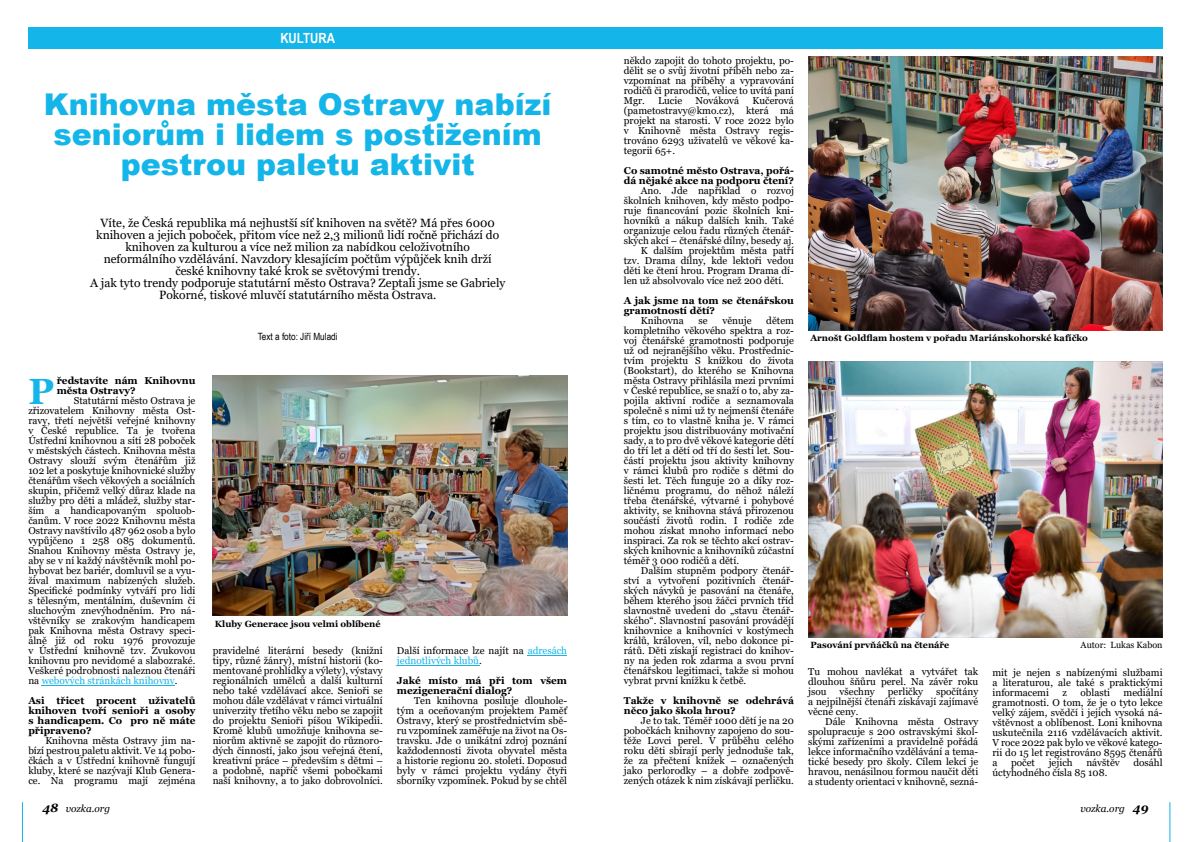
<style>
.page{position:relative;width:1191px;height:842px;background:#fff}
.page>*{position:absolute;margin:0;border:0;box-sizing:border-box;transform-origin:0 0}
.t1{font:700 36.5px "Georgia";color:#14b5e8}
.t2{font:900 30px/30px "Arial";color:#14b5e8;text-align:center}
.t3{font:700 14px "Arial Narrow";color:#fff}
.t4{font:12px/12px "Georgia";color:#000;text-align:center}
.t5{font:10px/10px "Georgia";color:#000;text-align:justify}
.t6{font:700 10px/10px "Georgia";color:#000}
.t7{font:italic 10px "Georgia";color:#000}
.t8{font:10px "Arial Narrow";color:#000}
.t9{font:700 9px "Georgia";color:#000}
.t10{font:9px "Georgia";color:#000}
.s1{color:#14b5e8}
.s2{font-weight:700;font-size:12px}
</style>
<div class="page">
<hr style="left:22px;top:802px;width:1px;height:40px;background:#13b5e8">
<hr style="left:1169px;top:802px;width:1px;height:40px;background:#13b5e8">
<div style="left:28px;top:27px;width:567px;height:22px;background:#14b5e8"></div>
<div style="left:595px;top:27px;width:567px;height:22px;background:#14b5e8"></div>
<hr style="left:42px;top:685px;width:133px;height:1px;background:#14b5e8">
<hr style="left:527px;top:655px;width:40px;height:1px;background:#14b5e8">
<hr style="left:397px;top:665px;width:82px;height:1px;background:#14b5e8">
<img style="left:213px;top:375px;width:354px;height:240px">
<img style="left:808px;top:57px;width:354px;height:273px">
<img style="left:808px;top:362px;width:354px;height:275px">
<h3 class="t3" style="left:280px;top:28px;width:56px">KULTURA</h3>
<h2 class="t2" style="left:44px;top:88px;width:509px">Knihovna města Ostravy nabízí seniorům i lidem s postižením pestrou paletu aktivit</h2>
<p class="t4" style="left:90px;top:217px;width:417px">Víte, že Česká republika má nejhustší síť knihoven na světě? Má přes 6000 knihoven a jejich poboček, přitom více než 2,3 milionů lidí ročně přichází do knihoven za kulturou a více než milion za nabídkou celoživotního neformálního vzdělávání. Navzdory klesajícím počtům výpůjček knih drží české knihovny také krok se světovými trendy.<br>A jak tyto trendy podporuje statutární město Ostrava? Zeptali jsme se Gabriely Pokorné, tiskové mluvčí statutárního města Ostrava.</p>
<h1 class="t1" style="left:28px;top:368px;width:27px">P</h1>
<p class="t6" style="left:57px;top:376px;width:140px">ředstavíte nám Knihovnu města Ostravy?</p>
<p class="t5" style="left:28px;top:396px;width:169px;text-indent:45px">Statutární město Ostrava je zřizovatelem Knihovny města Ost&shy;ravy, třetí největší veřejné knihovny v České republice. Ta je tvořena Ústřední knihovnou a sítí 28 poboček v městských částech. Knihovna města Ostravy slouží svým čtenářům již 102 let a poskytuje knihovnické služby čtenářům všech věkových a sociálních skupin, přičemž velký důraz klade na služby pro děti a mládež, služby star&shy;ším a handicapovaným spoluob&shy;čanům. V roce 2022 Knihovnu města Ostravy navštívilo 487 962 osob a bylo vypůjčeno 1 258 085 dokumentů.<br>Snahou Knihovny města Ostravy je, aby se v ní každý návštěvník mohl po&shy;hybovat bez bariér, domluvil se a vyu&shy;žíval maximum nabízených služeb.<br>Specifické podmínky vytváří pro lidi s tělesným, mentálním, duševním či sluchovým znevýhodněním. Pro ná&shy;vštěvníky se zrakovým handicapem pak Knihovna města Ostravy speci&shy;álně již od roku 1976 provozuje v Ústřední knihovně tzv. Zvukovou knihovnu pro nevidomé a slabozraké.<br>Veškeré podrobnosti naleznou čtenáři na <span class="s1">webových stránkách knihovny</span>.</p>
<p class="t6" style="left:28px;top:696px;width:169px;text-align:justify">Asi třicet procent uživatelů knihoven tvoří senioři a osoby s handicapem. Co pro ně máte připraveno?</p>
<p class="t5" style="left:28px;top:736px;width:169px;text-indent:17px">Knihovna města Ostravy jim na&shy;bízí pestrou paletu aktivit. Ve 14 pobo&shy;čkách a v Ústřední knihovně fungují kluby, které se nazývají Klub Genera&shy;ce. Na programu mají zejména</p>
<p class="t8" style="left:258px;top:330px;width:81px">Text a foto: Jiří Muladi</p>
<p class="t9" style="left:215px;top:618px;width:167px">Kluby Generace jsou velmi oblíbené</p>
<p class="t5" style="left:213px;top:646px;width:172px">pravidelné literární besedy (knižní tipy, různé žánry), místní historii (ko&shy;mentované prohlídky a výlety), výstavy regionálních umělců a další kulturní nebo také vzdělávací akce. Senioři se mohou dále vzdělávat v rámci virtuální univerzity třetího věku nebo se zapojit do projektu Senioři píšou Wikipedii.<br>Kromě klubů umožňuje knihovna se&shy;niorům aktivně se zapojit do různoro&shy;dých činností, jako jsou veřejná čtení, kreativní práce – především s dětmi – a podobně, napříč všemi pobočkami naší knihovny, a to jako dobrovolníci.</p>
<p class="t5" style="left:397px;top:646px;width:172px">Další informace lze najít na <span class="s1">adresách jednotlivých klubů</span>.</p>
<p class="t6" style="left:397px;top:676px;width:172px">Jaké místo má při tom všem mezigenerační dialog?</p>
<p class="t5" style="left:397px;top:696px;width:172px;text-indent:17px">Ten knihovna posiluje dlouhole&shy;tým a oceňovaným projektem Paměť Ostravy, který se prostřednictvím sbě&shy;ru vzpomínek zaměřuje na život na Os&shy;travsku. Jde o unikátní zdroj poznání každodennosti života obyvatel města a historie regionu 20. století. Doposud byly v rámci projektu vydány čtyři sborníky vzpomínek. Pokud by se chtěl</p>
<p class="t5" style="left:624px;top:56px;width:172px">někdo zapojit do tohoto projektu, po&shy;dělit se o svůj životní příběh nebo za&shy;vzpomínat na příběhy a vypravování rodičů či prarodičů, velice to uvítá paní Mgr.</p>
<p class="t5" style="left:658px;top:96px;width:26px">Lucie</p>
<p class="t5" style="left:695px;top:96px;width:45px">Nováková</p>
<p class="t5" style="left:624px;top:96px;width:172px;text-indent:129px">Kučerová (pametostravy@kmo.cz), která má projekt na starosti. V roce 2022 bylo v Knihovně města Ostravy regis&shy;trováno 6293 uživatelů ve věkové ka&shy;tegorii 65+.</p>
<p class="t6" style="left:624px;top:166px;width:172px">Co samotné město Ostrava, pořá&shy;dá nějaké akce na podporu čtení?</p>
<p class="t5" style="left:641px;top:186px;width:155px">Ano. Jde například o rozvoj</p>
<p class="t5" style="left:624px;top:196px;width:172px">školních knihoven, kdy město podpo-</p>
<p class="t5" style="left:624px;top:206px;width:172px">ruje financování pozic školních kni-</p>
<p class="t5" style="left:624px;top:216px;width:172px">hovníků a nákup dalších knih. Také</p>
<p class="t5" style="left:624px;top:226px;width:172px">organizuje celou řadu různých čtenář-</p>
<p class="t5" style="left:624px;top:236px;width:172px">ských akcí – čtenářské dílny, besedy aj.</p>
<p class="t5" style="left:641px;top:246px;width:155px">K dalším projektům města patří</p>
<p class="t5" style="left:624px;top:256px;width:172px">tzv. Drama dílny, kde lektoři vedou</p>
<p class="t5" style="left:624px;top:266px;width:172px">děti ke čtení hrou. Program Drama dí-</p>
<p class="t5" style="left:624px;top:276px;width:162px">len už absolvovalo více než 200 dětí.</p>
<p class="t6" style="left:624px;top:296px;width:172px">A jak jsme na tom se čtenářskou gramotností dětí?</p>
<p class="t5" style="left:641px;top:316px;width:44px">Knihovna</p>
<p class="t5" style="left:698px;top:316px;width:11px">se</p>
<p class="t5" style="left:722px;top:316px;width:31px">věnuje</p>
<p class="t5" style="left:624px;top:316px;width:172px;text-indent:142px">dětem kompletního věkového spektra a roz&shy;voj čtenářské gramotnosti podporuje už od nejranějšího věku. Prostřednic&shy;tvím projektu S knížkou do života (Bookstart), do kterého se Knihovna města Ostravy přihlásila mezi prvními v České republice, se snaží o to, aby za&shy;pojila aktivní rodiče a seznamovala společně s nimi už ty nejmenší čtenáře s tím, co to vlastně kniha je. V rámci projektu jsou distribuovány motivační sady, a to pro dvě věkové kategorie dětí do tří let a dětí od tří do šesti let. Sou&shy;částí projektu jsou aktivity knihovny v rámci klubů pro rodiče s dětmi do šesti let. Těch funguje 20 a díky roz&shy;ličnému programu, do něhož náleží třeba čtenářské, výtvarné i pohybové aktivity, se knihovna stává přirozenou součástí životů rodin. I rodiče zde mohou získat mnoho informací nebo inspiraci. Za rok se těchto akcí ostrav&shy;ských knihovnic a knihovníků zúčastní téměř 3 000 rodičů a dětí.</p>
<p class="t5" style="left:624px;top:566px;width:172px;text-indent:17px">Dalším stupněm podpory čtenář&shy;ství a vytvoření pozitivních čtenář&shy;ských návyků je pasování na čtenáře, během kterého jsou žáčci prvních tříd slavnostně uvedeni do „stavu čtenář&shy;ského“. Slavnostní pasování provádějí knihovnice a knihovníci v kostýmech králů, královen, víl, nebo dokonce pi&shy;rátů. Děti získají registraci do knihov&shy;ny na jeden rok zdarma a svou první čtenářskou legitimaci, takže si mohou vybrat první knížku k četbě.</p>
<p class="t6" style="left:624px;top:696px;width:172px">Takže v knihovně se odehrává něco jako škola hrou?</p>
<p class="t5" style="left:624px;top:716px;width:172px;text-indent:17px">Je to tak. Téměř 1000 dětí je na 20 pobočkách knihovny zapojeno do sou&shy;těže Lovci perel. V průběhu celého roku děti sbírají perly jednoduše tak, že za přečtení knížek – označených jako perlorodky – a dobře zodpově&shy;zených otázek k nim získávají perličku.</p>
<p class="t9" style="left:810px;top:332px;width:279px">Arnošt Goldflam hostem v pořadu Mariánskohorské kafíčko</p>
<p class="t9" style="left:810px;top:639px;width:140px">Pasování prvňáčků na čtenáře</p>
<p class="t10" style="left:1080px;top:639px;width:83px">Autor: Lukas Kabon</p>
<p class="t5" style="left:808px;top:667px;width:172px">Tu mohou navlékat a vytvářet tak dlouhou šňůru perel. Na závěr roku jsou</p>
<p class="t5" style="left:839px;top:687px;width:37px">všechny</p>
<p class="t5" style="left:888px;top:687px;width:37px">perličky</p>
<p class="t5" style="left:808px;top:687px;width:172px;text-indent:128px">spočítány a nejpilnější čtenáři získávají zajímavé věcné ceny.</p>
<p class="t5" style="left:808px;top:717px;width:172px;text-indent:17px">Dále Knihovna města Ostravy spolupracuje s 200 ostravskými škol&shy;skými zařízeními a pravidelně pořádá lekce informačního vzdělávání a tema&shy;tické besedy pro školy. Cílem lekcí je hravou, nenásilnou formou naučit děti a studenty orientaci v knihovně, sezná-</p>
<p class="t5" style="left:992px;top:667px;width:172px">mit je nejen s nabízenými službami a literaturou, ale také s praktickými informacemi</p>
<p class="t5" style="left:992px;top:687px;width:172px;text-indent:131px">mediální gramotnosti. O tom, že je o tyto lekce velký zájem, svědčí i jejich vysoká ná&shy;vštěvnost a oblíbenost. Loni knihovna uskutečnila 2116 vzdělávacích aktivit.<br>V roce 2022 pak bylo ve věkové katego&shy;rii do 15 let registrováno 8595 čtenářů a</p>
<p class="t5" style="left:1062px;top:687px;width:6px">z</p>
<p class="t5" style="left:1080px;top:687px;width:31px">oblasti</p>
<p class="t5" style="left:1011px;top:757px;width:25px">počet</p>
<p class="t5" style="left:1048px;top:757px;width:25px">jejich</p>
<p class="t5" style="left:1086px;top:757px;width:35px">návštěv</p>
<p class="t5" style="left:1133px;top:757px;width:31px">dosáhl</p>
<p class="t5" style="left:992px;top:767px;width:116px">úctyhodného čísla 85 108.</p>
<p class="t7" style="left:43px;top:802px;width:69px"><span class="s2">48</span> vozka.org</p>
<p class="t7" style="left:1080px;top:802px;width:70px">vozka.org <span class="s2">49</span></p>
</div>
